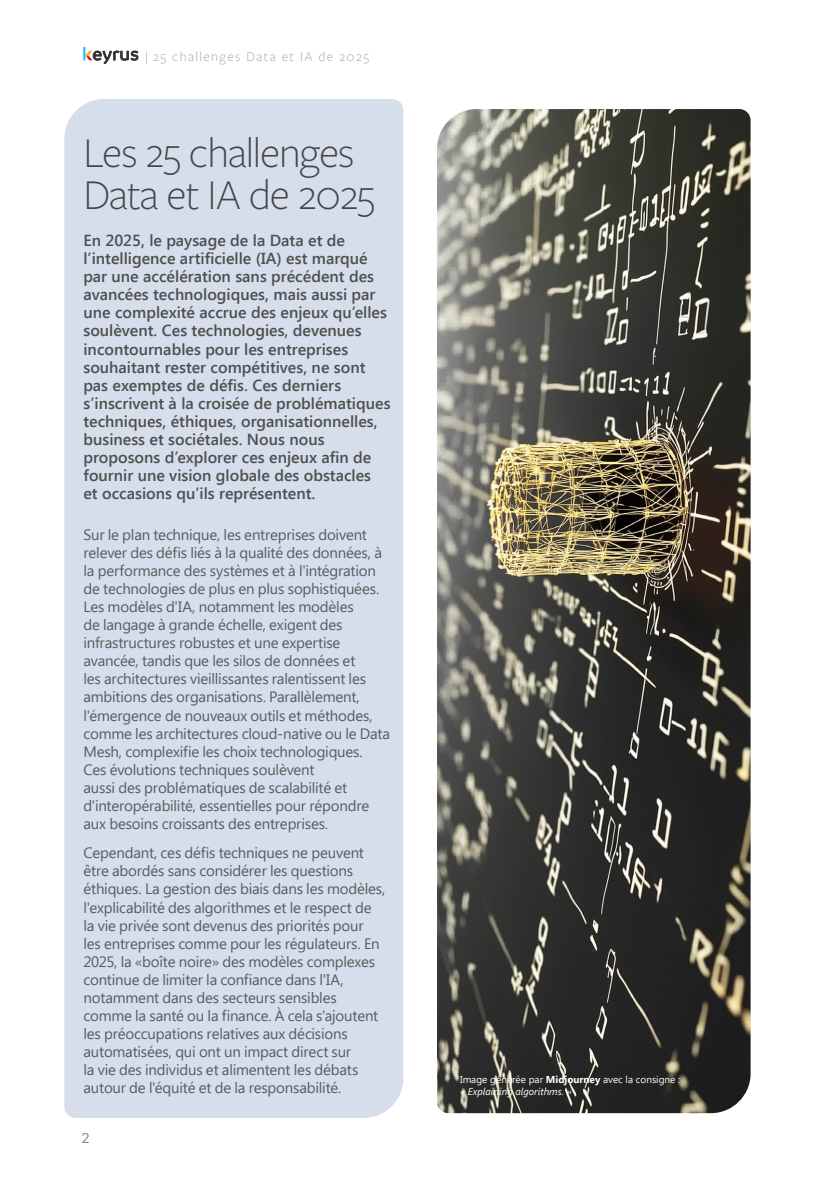
<style>
.page{position:relative;width:840px;height:1191px;background:#fff}
.page>*{position:absolute;margin:0;border:0;box-sizing:border-box;transform-origin:0 0}
.Titre_Paragraphe{font:300 44px/42px "Freight Sans Pro";letter-spacing:-.025em;color:#454545}
.Chapo{font:600 16px/18px "Segoe UI";color:#4f4f4f}
.Texte_Courant{font:15px/18px "Segoe UI";letter-spacing:-.015em;color:#5a5a5a}
.t1{font:300 14px "Freight Sans Pro";letter-spacing:.1em;color:#a0a0a0}
.t2{font:14px "Lato";color:#636366}
.Legend_White{font:10px "Segoe UI";color:#fff}
.Legend_White-2{font:italic 10px "Segoe UI";color:#fff}
.s1{font-style:italic}
.s2{font-weight:700}
</style>
<div class="page">
<div style="left:64px;top:99px;width:339px;height:1019px;background:#d6deec"></div>
<img style="left:437px;top:109px;width:313px;height:1004px">
<svg style="left:83px;top:47px;width:55px;height:17px"></svg>
<p class="t1" style="left:145px;top:47px;width:226px"><span class="s1">|</span> 25 challenges Data et IA de 2025</p>
<p class="Titre_Paragraphe" style="left:83px;top:130px;width:293px">Les 25 challenges<br>Data et IA de 2025</p>
<p class="Chapo" style="left:83px;top:231px;width:308px">En 2025, le paysage de la Data et de l’intelligence artificielle (IA) est marqué par une accélération sans précédent des avancées technologiques, mais aussi par une complexité accrue des enjeux qu’elles soulèvent. Ces technologies, devenues incontournables pour les entreprises souhaitant rester compétitives, ne sont pas exemptes de défis. Ces derniers s’inscrivent à la croisée de problématiques techniques, éthiques, organisationnelles, business et sociétales. Nous nous proposons d’explorer ces enjeux afin de fournir une vision globale des obstacles<br>et occasions qu’ils représentent.</p>
<p class="Texte_Courant" style="left:83px;top:525px;width:308px">Sur le plan technique, les entreprises doivent relever des défis liés à la qualité des données, à la performance des systèmes et à l'intégration de technologies de plus en plus sophistiquées.<br>Les modèles d'IA, notamment les modèles<br>de langage à grande échelle, exigent des infrastructures robustes et une expertise avancée, tandis que les silos de données et<br>les architectures vieillissantes ralentissent les ambitions des organisations. Parallèlement, l'émergence de nouveaux outils et méthodes, comme les architectures cloud-native ou le Data Mesh, complexifie les choix technologiques.<br>Ces évolutions techniques soulèvent<br>aussi des problématiques de scalabilité et d'interopérabilité, essentielles pour répondre aux besoins croissants des entreprises.</p>
<p class="Texte_Courant" style="left:83px;top:844px;width:303px">Cependant, ces défis techniques ne peuvent être abordés sans considérer les questions éthiques. La gestion des biais dans les modèles, l'explicabilité des algorithmes et le respect de la vie privée sont devenus des priorités pour<br>les entreprises comme pour les régulateurs. En 2025, la «boîte noire» des modèles complexes continue de limiter la confiance dans l'IA, notamment dans des secteurs sensibles comme la santé ou la finance. À cela s'ajoutent les préoccupations relatives aux décisions automatisées, qui ont un impact direct sur<br>la vie des individus et alimentent les débats autour de l'équité et de la responsabilité.</p>
<p class="t2" style="left:81px;top:1130px;width:10px">2</p>
<p class="Legend_White" style="left:459px;top:1073px;width:222px">Image générée par <span class="s2">Midjourney</span> avec la consigne :</p>
<p class="Legend_White-2" style="left:459px;top:1085px;width:113px">« Explaining algorithms. »</p>
</div>
